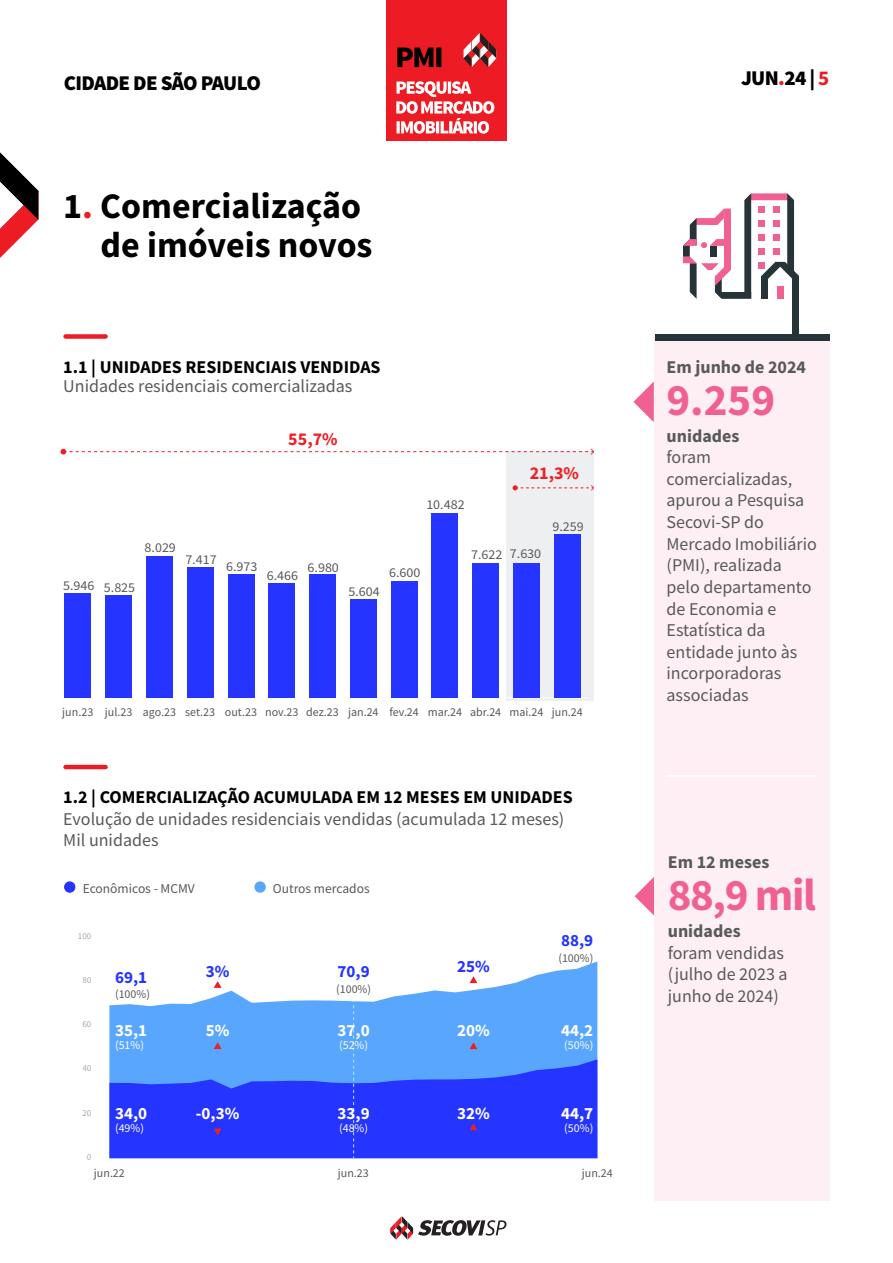
<style>
.page{position:relative;width:893px;height:1263px;background:#fff}
.page>*{position:absolute;margin:0;border:0;box-sizing:border-box;transform-origin:0 0}
.t1{font:700 45px "Source Sans Pro";letter-spacing:-.03em;color:#f06191}
.t2{font:700 36px/39px "Source Sans Pro";color:#000}
.t3{font:900 21px "Source Sans Pro";letter-spacing:-.03em;color:#000}
.t4{font:18px/21.6px "Source Sans Pro";color:#58595b}
.t5{font:700 18px "Source Sans Pro";color:#000}
.t6{font:700 18px "Source Sans Pro";color:#58595b}
.t7{font:700 18px "Source Sans Pro";color:#ed2027}
.t8{font:700 17.1px "Source Sans Pro";color:#fff}
.t9{font:700 17.1px "Source Sans Pro";color:#2634ff}
.t10{font:13.5px "Source Sans Pro";color:#58595b;scale:1.04 1}
.t11{font:13.5px "Source Sans Pro";color:#58595b}
.t12{font:12px "Source Sans Pro";color:#58595b}
.t13{font:12px "Source Sans Pro";color:#fff}
.t14{font:9px "Source Sans Pro";color:#a7a9a9}
.s1{color:#ed1c24}
.s2{font-weight:700;color:#ed1c24}
</style>
<div class="page">
<div style="left:386px;top:0;width:120px;height:141px;background:#ed1c24"></div>
<svg style="left:463px;top:33px;width:33px;height:34px"></svg>
<svg style="left:396px;top:81px;width:98px;height:53px"></svg>
<svg style="left:397px;top:48px;width:44px;height:19px"></svg>
<svg style="left:390px;top:1216px;width:116px;height:24px"></svg>
<svg style="left:0;top:152px;width:38px;height:106px"></svg>
<div style="left:66px;top:334px;width:40px;height:5px;background:#ed1c24"></div>
<hr style="left:66px;top:765px;width:40px;height:4px;background:#ed1c24">
<svg style="left:635px;top:877px;width:19px;height:39px"></svg>
<svg style="left:633px;top:381px;width:21px;height:41px"></svg>
<div style="left:654px;top:334px;width:175px;height:866px;background:#fdeff4"></div>
<div style="left:792px;top:276px;width:7px;height:58px;background:#263338"></div>
<svg style="left:683px;top:193px;width:116px;height:106px"></svg>
<div style="left:655px;top:334px;width:174px;height:7px;background:#263338"></div>
<div style="left:506px;top:452px;width:88px;height:249px;background:#edeff0"></div>
<svg style="left:60px;top:448px;width:534px;height:7px"></svg>
<svg style="left:513px;top:485px;width:81px;height:6px"></svg>
<hr style="left:57px;top:698px;width:531px;height:1px;background:#fff">
<div style="left:65px;top:593px;width:26px;height:105px;background:#2634ff"></div>
<div style="left:106px;top:595px;width:26px;height:103px;background:#2634ff"></div>
<div style="left:146px;top:556px;width:26px;height:142px;background:#2634ff"></div>
<div style="left:187px;top:567px;width:26px;height:131px;background:#2634ff"></div>
<div style="left:228px;top:575px;width:26px;height:123px;background:#2634ff"></div>
<div style="left:269px;top:584px;width:26px;height:114px;background:#2634ff"></div>
<div style="left:310px;top:575px;width:26px;height:123px;background:#2634ff"></div>
<div style="left:350px;top:599px;width:26px;height:99px;background:#2634ff"></div>
<div style="left:391px;top:581px;width:26px;height:117px;background:#2634ff"></div>
<div style="left:432px;top:513px;width:26px;height:185px;background:#2634ff"></div>
<div style="left:473px;top:563px;width:26px;height:135px;background:#2634ff"></div>
<div style="left:513px;top:563px;width:27px;height:135px;background:#2634ff"></div>
<div style="left:554px;top:534px;width:26px;height:164px;background:#2634ff"></div>
<svg style="left:109px;top:961px;width:488px;height:98px;fill:#59a6ff"></svg>
<svg style="left:109px;top:1059px;width:488px;height:99px;background:#304bfe"></svg>
<svg style="left:469px;top:1123px;width:8px;height:7px"></svg>
<svg style="left:470px;top:1042px;width:7px;height:7px"></svg>
<svg style="left:470px;top:976px;width:7px;height:7px"></svg>
<svg style="left:353px;top:1000px;width:1px;height:158px"></svg>
<svg style="left:214px;top:1128px;width:8px;height:7px"></svg>
<svg style="left:214px;top:1042px;width:8px;height:7px"></svg>
<svg style="left:214px;top:981px;width:8px;height:7px"></svg>
<div style="left:64px;top:881px;width:11px;height:12px;background:#2634ff;border-radius:50%"></div>
<div style="left:254px;top:881px;width:12px;height:12px;background:#59a6ff;border-radius:50%"></div>
<hr style="left:666px;top:775px;width:150px;height:2px;background:#fff">
<p class="t3" style="left:64px;top:69px;width:199px">CIDADE DE SÃO PAULO</p>
<p class="t3" style="left:741px;top:63px;width:90px">JUN<span class="s1">.</span>24 | <span class="s2">5</span></p>
<h2 class="t2" style="left:101px;top:186px;width:273px;text-indent:-37px">1<span class="s1">.</span> Comercialização de imóveis novos</h2>
<p class="t5" style="left:63px;top:354px;width:319px">1.1 | UNIDADES RESIDENCIAIS VENDIDAS</p>
<p class="t4" style="left:63px;top:375px;width:291px">Unidades residenciais comercializadas</p>
<p class="t10" style="left:145px;top:539px;width:32px">8.029</p>
<p class="t10" style="left:63px;top:576px;width:32px">5.946</p>
<p class="t10" style="left:104px;top:579px;width:32px">5.825</p>
<p class="t10" style="left:185px;top:550px;width:32px">7.417</p>
<p class="t10" style="left:226px;top:558px;width:32px">6.973</p>
<p class="t7" style="left:288px;top:426px;width:51px">55,7%</p>
<p class="t10" style="left:267px;top:567px;width:32px">6.466</p>
<p class="t10" style="left:308px;top:559px;width:32px">6.980</p>
<p class="t10" style="left:348px;top:583px;width:32px">5.604</p>
<p class="t10" style="left:426px;top:496px;width:38px">10.482</p>
<p class="t10" style="left:389px;top:564px;width:32px">6.600</p>
<p class="t10" style="left:471px;top:545px;width:32px">7.622</p>
<p class="t7" style="left:530px;top:461px;width:51px">21,3%</p>
<p class="t10" style="left:510px;top:545px;width:32px">7.630</p>
<p class="t10" style="left:552px;top:517px;width:32px">9.259</p>
<p class="t12" style="left:62px;top:704px;width:522px">jun.23 jul.23 ago.23 set.23 out.23 nov.23 dez.23 jan.24 fev.24 mar.24 abr.24 mai.24 jun.24</p>
<p class="t5" style="left:63px;top:785px;width:511px">1.2 | COMERCIALIZAÇÃO ACUMULADA EM 12 MESES EM UNIDADES</p>
<p class="t4" style="left:63px;top:808px;width:503px">Evolução de unidades residenciais vendidas (acumulada 12 meses)<br>Mil unidades</p>
<p class="t11" style="left:83px;top:880px;width:114px">Econômicos - MCMV</p>
<p class="t11" style="left:273px;top:880px;width:98px">Outros mercados</p>
<p class="t14" style="left:78px;top:930px;width:15px">100</p>
<p class="t14" style="left:82px;top:974px;width:10px">80</p>
<p class="t14" style="left:82px;top:1018px;width:10px">60</p>
<p class="t14" style="left:82px;top:1063px;width:10px">40</p>
<p class="t14" style="left:82px;top:1107px;width:10px">20</p>
<p class="t14" style="left:87px;top:1151px;width:6px">0</p>
<p class="t9" style="left:115px;top:965px;width:34px">69,1</p>
<p class="t12" style="left:115px;top:987px;width:36px">(100%)</p>
<p class="t8" style="left:115px;top:1019px;width:34px">35,1</p>
<p class="t13" style="left:115px;top:1037px;width:30px">(51%)</p>
<p class="t8" style="left:115px;top:1101px;width:34px">34,0</p>
<p class="t13" style="left:115px;top:1121px;width:30px">(49%)</p>
<p class="t9" style="left:206px;top:960px;width:25px">3%</p>
<p class="t8" style="left:206px;top:1019px;width:25px">5%</p>
<p class="t8" style="left:196px;top:1102px;width:45px">-0,3%</p>
<p class="t9" style="left:338px;top:960px;width:34px">70,9</p>
<p class="t12" style="left:336px;top:981px;width:36px">(100%)</p>
<p class="t8" style="left:338px;top:1019px;width:34px">37,0</p>
<p class="t13" style="left:339px;top:1037px;width:30px">(52%)</p>
<p class="t8" style="left:338px;top:1101px;width:34px">33,9</p>
<p class="t13" style="left:339px;top:1121px;width:30px">(48%)</p>
<p class="t9" style="left:457px;top:954px;width:34px">25%</p>
<p class="t8" style="left:457px;top:1019px;width:34px">20%</p>
<p class="t8" style="left:457px;top:1102px;width:34px">32%</p>
<p class="t9" style="left:561px;top:929px;width:34px">88,9</p>
<p class="t12" style="left:558px;top:950px;width:36px">(100%)</p>
<p class="t8" style="left:561px;top:1019px;width:34px">44,2</p>
<p class="t13" style="left:564px;top:1037px;width:30px">(50%)</p>
<p class="t8" style="left:561px;top:1101px;width:34px">44,7</p>
<p class="t13" style="left:564px;top:1121px;width:30px">(50%)</p>
<p class="t12" style="left:94px;top:1166px;width:32px">jun.22</p>
<p class="t12" style="left:338px;top:1166px;width:32px">jun.23</p>
<p class="t12" style="left:582px;top:1166px;width:32px">jun.24</p>
<p class="t6" style="left:666px;top:354px;width:141px">Em junho de 2024</p>
<h1 class="t1" style="left:666px;top:369px;width:110px">9.259</h1>
<p class="t6" style="left:666px;top:423px;width:74px">unidades</p>
<p class="t4" style="left:666px;top:446px;width:152px">foram comercializadas, apurou a Pesquisa<br>Secovi-SP do<br>Mercado Imobiliário (PMI), realizada pelo departamento de Economia e<br>Estatística da entidade junto às incorporadoras associadas</p>
<p class="t6" style="left:668px;top:850px;width:103px">Em 12 meses</p>
<h1 class="t1" style="left:668px;top:865px;width:150px">88,9 mil</h1>
<p class="t6" style="left:668px;top:919px;width:74px">unidades</p>
<p class="t4" style="left:668px;top:942px;width:121px">foram vendidas (julho de 2023 a junho de 2024)</p>
</div>
